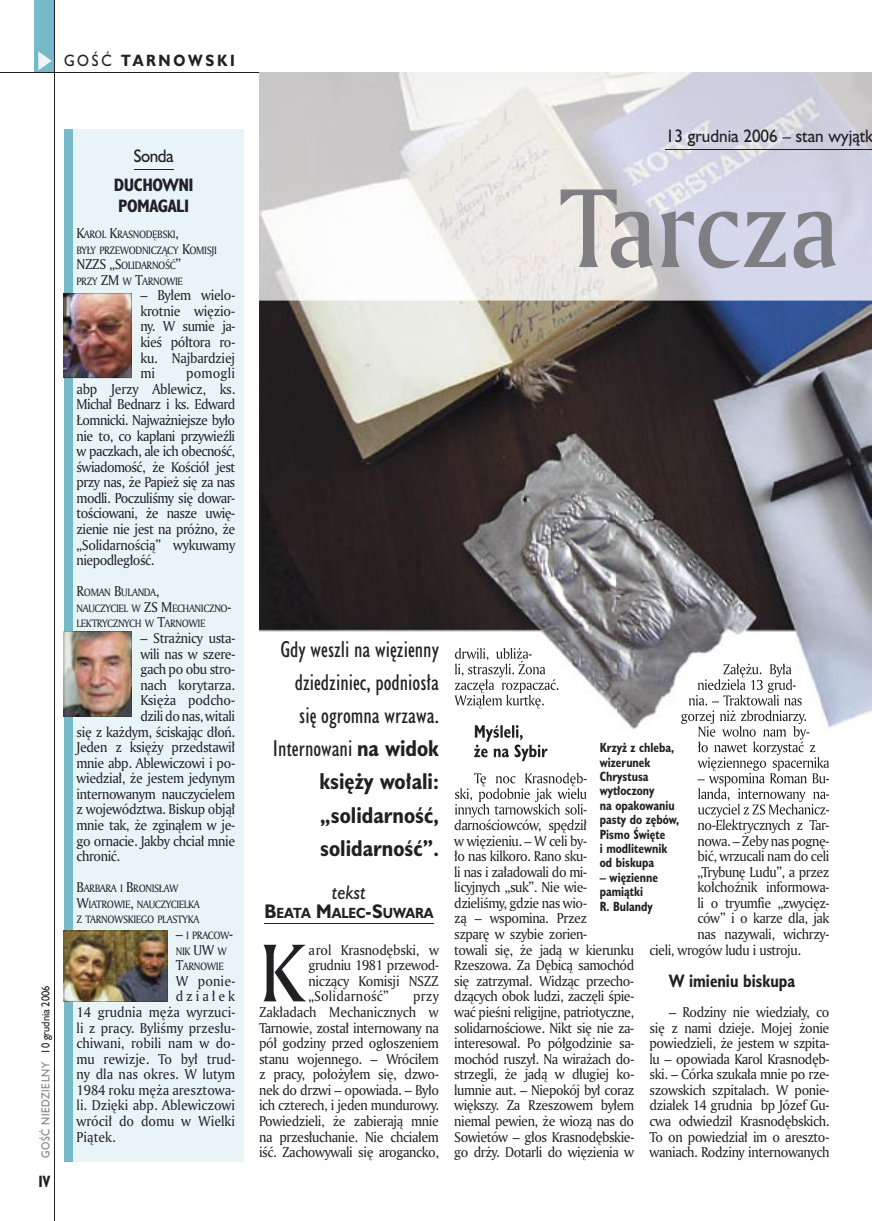
<style>
.page{position:relative;width:872px;height:1221px;background:#fff}
.page>*{position:absolute;margin:0;border:0;box-sizing:border-box;transform-origin:0 0}
.t1{font:108px "Amerigo Md PL";color:#7f7e83;scale:.9 1}
.t2{font:79.05px "Amerigo PL";color:#212125;scale:.94 1}
.t3{font:21px/33px "Humanst 521 Cn PL";color:#212125;text-align:right}
.t4{font:italic 18px "Humanst 521 PL";color:#212125;scale:.9 1}
.t5{font:16.5px "Humanst 521 PL";color:#212125;scale:.94 1}
.t6{font:700 16.5px/21px "Humanst 521 Cn PL";letter-spacing:-.03em;color:#212125}
.t7{font:700 16.5px "Humanst 521 Cn PL";color:#212125;scale:.94 1}
.t8{font:700 15px "Humanst 521 PL";letter-spacing:.2em;color:#212125;scale:.9 1}
.t9{font:700 15px "Humanst 521 Cn PL";color:#212125;scale:.94 1}
.t10{font:13.8px/15.6px "Amerigo PL";letter-spacing:-.03em;color:#212125;text-align:justify;scale:.94 1}
.t11{font:13.8px "Amerigo PL";color:#212125;scale:.94 1}
.t12{font:13.8px "Amerigo PL";letter-spacing:-.01em;color:#212125;scale:.94 1}
.t13{font:13.8px "Amerigo PL";letter-spacing:.23em;color:#212125;scale:.94 1}
.t14{font:700 13.5px "Humanst 521 PL";color:#212125;scale:.9 1}
.t15{font:700 12.3px/14.4px "Humanst 521 Cn PL";color:#212125;scale:.94 1}
.t16{font:10.5px "Humanst 521 PL";letter-spacing:.05em;color:#7f7e83;scale:.9 1}
.t17{font:10.35px/15.6px "Amerigo PL";letter-spacing:-.04em;color:#212125;scale:.94 1}
.s1{font-weight:400}
.s2{color:#212125}
.s3{font-size:13.8px}
.s4{font-weight:700}
.s5{font-size:18px}
</style>
<div class="page">
<div style="left:35px;top:0;width:19px;height:72px;background:#76baca"></div>
<svg style="left:38px;top:51px;width:14px;height:19px"></svg>
<hr style="left:54px;top:0;width:1px;height:1220px;background:#212125">
<hr style="left:0;top:72px;width:447px;height:1px;background:#212125">
<hr style="left:264px;top:923px;width:169px;height:1px;background:#212125">
<div style="left:64px;top:129px;width:180px;height:1032px;background:#e9f4f6"></div>
<hr style="left:134px;top:169px;width:40px;height:1px;background:#212125">
<div style="left:64px;top:129px;width:8px;height:1031px;background:#76baca"></div>
<img style="left:64px;top:293px;width:68px;height:85px">
<img style="left:64px;top:930px;width:103px;height:71px">
<img style="left:64px;top:631px;width:68px;height:85px">
<img style="left:259px;top:300px;width:613px;height:518px">
<img style="left:455px;top:648px;width:77px;height:12px">
<img style="left:455px;top:660px;width:90px;height:17px">
<img style="left:455px;top:679px;width:104px;height:14px">
<img style="left:454px;top:694px;width:90px;height:14px">
<img style="left:475px;top:725px;width:48px;height:16px">
<img style="left:474px;top:744px;width:73px;height:17px">
<img style="left:474px;top:772px;width:112px;height:14px">
<img style="left:455px;top:788px;width:132px;height:29px">
<img style="left:455px;top:803px;width:131px;height:14px">
<img style="left:456px;top:819px;width:131px;height:5px">
<img style="left:723px;top:663px;width:68px;height:14px">
<img style="left:698px;top:679px;width:98px;height:13px">
<img style="left:689px;top:694px;width:113px;height:11px">
<img style="left:681px;top:710px;width:125px;height:14px">
<img style="left:698px;top:725px;width:111px;height:14px">
<img style="left:698px;top:741px;width:117px;height:14px">
<img style="left:697px;top:757px;width:132px;height:13px">
<img style="left:697px;top:772px;width:132px;height:14px">
<img style="left:698px;top:788px;width:131px;height:13px">
<img style="left:698px;top:803px;width:131px;height:14px">
<img style="left:698px;top:819px;width:128px;height:5px">
<img style="left:259px;top:72px;width:613px;height:228px">
<img style="left:259px;top:72px;width:188px;height:1px">
<hr style="left:666px;top:149px;width:206px;height:1px;background:#212125">
<p class="t8" style="left:64px;top:50px;width:191px"><span class="s1">GOŚĆ</span> TARNOWSKI</p>
<p class="t16" style="left:38px;top:1157px;width:193px;rotate:-90deg">GOŚĆ NIEDZIELNY <span class="s2">10 grudnia 2006</span></p>
<p class="t9" style="left:38px;top:1171px;width:14px">IV</p>
<p class="t5" style="left:134px;top:145px;width:44px">Sonda</p>
<p class="t6" style="left:114px;top:174px;width:81px">DUCHOWNI<br>POMAGALI</p>
<p class="t17" style="left:77px;top:226px;width:151px"><span class="s3">K</span>AROL <span class="s3">K</span>RASNODĘBSKI<span class="s3">,<br></span>BYŁY PRZEWODNICZĄCY <span class="s3">K</span>OMISJI<br><span class="s3">NZZS „S</span>OLIDARNOŚĆ<span class="s3">”<br></span>PRZY <span class="s3">ZM</span> W <span class="s3">T</span>ARNOWIE</p>
<p class="t10" style="left:140px;top:287px;width:102px">– Byłem wielo&shy;krotnie więzio&shy;ny. W sumie ja&shy;kieś półtora ro&shy;ku. Najbardziej mi</p>
<p class="t10" style="left:77px;top:365px;width:170px;text-indent:109px">pomogli abp Jerzy Ablewicz, ks.<br>Michał Bednarz i ks. Edward Łomnicki. Najważniejsze było nie to, co kapłani przywieźli w paczkach, ale ich obecność, świadomość, że Kościół jest przy nas, że Papież się za nas modli. Poczuliśmy się dowar&shy;tościowani, że nasze uwię&shy;zienie nie jest na próżno, że „Solidarnością” wykuwamy niepodległość.</p>
<p class="t17" style="left:77px;top:584px;width:166px"><span class="s3">R</span>OMAN <span class="s3">B</span>ULANDA<span class="s3">,<br></span>NAUCZYCIEL W <span class="s3">ZS M</span>ECHANICZNO<span class="s3">-<br></span>LEKTRYCZNYCH W <span class="s3">T</span>ARNOWIE</p>
<p class="t10" style="left:140px;top:630px;width:102px">– Strażnicy usta-</p>
<p class="t10" style="left:140px;top:645px;width:102px">wili nas w szere-</p>
<p class="t10" style="left:140px;top:661px;width:102px">gach po obu stro-</p>
<p class="t10" style="left:140px;top:676px;width:102px">nach korytarza.</p>
<p class="t12" style="left:140px;top:691px;width:102px">Księża podcho-</p>
<p class="t10" style="left:140px;top:707px;width:102px">dzili do nas, witali</p>
<p class="t10" style="left:77px;top:723px;width:170px">się z każdym, ściskając dłoń.</p>
<p class="t10" style="left:77px;top:739px;width:170px">Jeden z księży przedstawił</p>
<p class="t10" style="left:77px;top:754px;width:170px">mnie abp. Ablewiczowi i po-</p>
<p class="t10" style="left:77px;top:770px;width:170px">wiedział, że jestem jedynym</p>
<p class="t10" style="left:77px;top:785px;width:170px">internowanym nauczycielem</p>
<p class="t10" style="left:77px;top:801px;width:170px">z województwa. Biskup objął</p>
<p class="t10" style="left:77px;top:816px;width:170px">mnie tak, że zginąłem w je-</p>
<p class="t10" style="left:77px;top:832px;width:170px">go ornacie. Jakby chciał mnie</p>
<p class="t10" style="left:77px;top:848px;width:48px">chronić.</p>
<p class="t17" style="left:77px;top:880px;width:133px"><span class="s3">B</span>ARBARA I <span class="s3">B</span>RONISŁAW<br><span class="s3">W</span>IATROWIE<span class="s3">,</span> NAUCZYCIELKA<br>Z TARNOWSKIEGO PLASTYKA</p>
<p class="t17" style="left:176px;top:927px;width:62px"><span class="s3">–</span> I PRACOW<span class="s3">-<br></span>NIK <span class="s3">UW</span> W<br><span class="s3">T</span>ARNOWIE</p>
<p class="t10" style="left:176px;top:972px;width:65px">W ponie-</p>
<p class="t13" style="left:176px;top:987px;width:65px">działek</p>
<p class="t11" style="left:77px;top:1002px;width:170px">14 grudnia męża wyrzuci-</p>
<p class="t11" style="left:77px;top:1018px;width:170px">li z pracy. Byliśmy przesłu-</p>
<p class="t11" style="left:77px;top:1033px;width:170px">chiwani, robili nam w do-</p>
<p class="t11" style="left:77px;top:1049px;width:170px">mu rewizje. To był trud-</p>
<p class="t11" style="left:77px;top:1064px;width:170px">ny dla nas okres. W lutym</p>
<p class="t11" style="left:77px;top:1080px;width:170px">1984 roku męża aresztowa-</p>
<p class="t11" style="left:77px;top:1096px;width:170px">li. Dzięki abp. Ablewiczowi</p>
<p class="t11" style="left:77px;top:1111px;width:170px">wrócił do domu w Wielki</p>
<p class="t10" style="left:77px;top:1128px;width:43px">Piątek.</p>
<p class="t5" style="left:666px;top:124px;width:222px">13 grudnia 2006 – stan wyjątk</p>
<h1 class="t1" style="left:559px;top:156px;width:312px">Tarcza</h1>
<h3 class="t3" style="left:273px;top:633px;width:167px">Gdy weszli na więzienny dziedziniec, podniosła się ogromna wrzawa.<br>Internowani <span class="s4">na widok księży wołali: „solidarność, solidarność”.</span></h3>
<h3 class="t4" style="left:332px;top:879px;width:40px">tekst</h3>
<p class="t14" style="left:264px;top:903px;width:189px"><span class="s5">B</span>EATA <span class="s5">M</span>ALEC<span class="s5">-S</span>UWARA</p>
<h2 class="t2" style="left:259px;top:920px;width:49px">K</h2>
<p class="t10" style="left:308px;top:941px;width:140px">arol Krasnodębski, w grudniu 1981 przewod&shy;niczący Komisji NSZZ „Solidarność”</p>
<p class="t10" style="left:259px;top:988px;width:193px;text-indent:154px">przy Zakładach Mechanicznych w Tarnowie, został internowany na pół godziny przed ogłoszeniem stanu wojennego. – Wróciłem z pracy, położyłem się, dzwo&shy;nek do drzwi – opowiada. – Było ich czterech, i jeden mundurowy.<br>Powiedzieli, że zabierają mnie na przesłuchanie. Nie chciałem iść. Zachowywali się arogancko,</p>
<p class="t15" style="left:600px;top:740px;width:86px">Krzyż z chleba, wizerunek<br>Chrystusa wytłoczony<br>na opakowaniu pasty do zębów,<br>Pismo Święte<br>i modlitewnik od biskupa</p>
<p class="t15" style="left:600px;top:869px;width:63px">– więzienne pamiątki<br>R. Bulandy</p>
<p class="t10" style="left:454px;top:816px;width:193px;text-align:left">darnościowców, spędził<br>w więzieniu. – W celi by-<br>ło nas kilkoro. Rano sku-<br>li nas i załadowali do mi&shy;licyjnych „suk”. Nie wie&shy;dzieliśmy, gdzie nas wio-<br>zą – wspomina. Przez<br>szparę w szybie zorien-<br>towali się, że jadą w kierunku<br>Rzeszowa. Za Dębicą samochód się zatrzymał. Widząc przecho&shy;dzących obok ludzi, zaczęli śpie&shy;wać pieśni religijne, patriotyczne, solidarnościowe. Nikt się nie za&shy;interesował. Po półgodzinie sa&shy;mochód ruszył. Na wirażach do&shy;strzegli, że jadą w długiej ko&shy;lumnie aut. – Niepokój był coraz większy. Za Rzeszowem byłem niemal pewien, że wiozą nas do<br>Sowietów – głos Krasnodębskie&shy;go drży. Dotarli do więzienia w</p>
<p class="t10" style="left:697px;top:816px;width:142px">no-Elektrycznych z Tar-</p>
<p class="t10" style="left:697px;top:832px;width:142px">nowa. – Żeby nas pognę-</p>
<p class="t10" style="left:697px;top:848px;width:142px">bić, wrzucali nam do celi</p>
<p class="t10" style="left:697px;top:863px;width:142px">„Trybunę Ludu”, a przez</p>
<p class="t10" style="left:697px;top:879px;width:142px">kołchoźnik informowa-</p>
<p class="t10" style="left:697px;top:894px;width:142px">li o tryumfie „zwycięz-</p>
<p class="t10" style="left:697px;top:910px;width:142px">ców” i o karze dla, jak</p>
<p class="t10" style="left:697px;top:925px;width:142px">nas nazywali, wichrzy-</p>
<p class="t10" style="left:649px;top:941px;width:163px">cieli, wrogów ludu i ustroju.</p>
<p class="t7" style="left:669px;top:969px;width:136px">W imieniu biskupa</p>
<p class="t10" style="left:649px;top:1003px;width:193px;text-indent:20px">– Rodziny nie wiedziały, co się z nami dzieje. Mojej żonie powiedzieli, że jestem w szpita&shy;lu – opowiada Karol Krasnodęb&shy;ski. – Córka szukała mnie po rze&shy;szowskich szpitalach. W ponie&shy;działek 14 grudnia bp Józef Gu&shy;cwa odwiedził Krasnodębskich.<br>To on powiedział im o areszto&shy;waniach. Rodziny internowanych</p>
</div>
